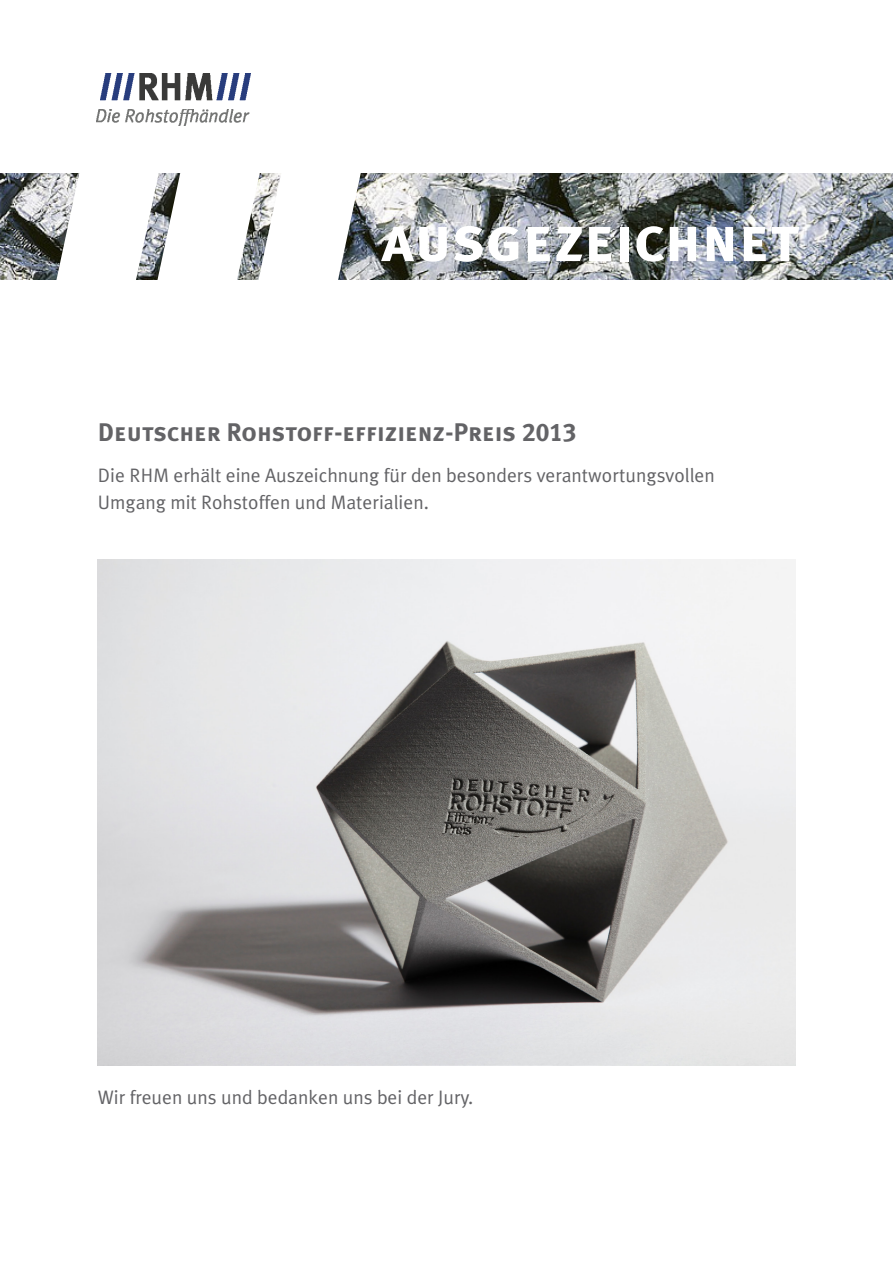
<style>
.page{position:relative;width:893px;height:1263px;background:#fff}
.page>*{position:absolute;margin:0;border:0;box-sizing:border-box;transform-origin:0 0}
.t1{font:italic 700 321.6px "Meta Plus";color:#fff}
.t2{font:63.45px "Meta Plus Bold Caps";color:#fff}
.t3{font:25.5px "Meta Plus Bold Caps";color:#636366}
.t4{font:19.5px "Meta Plus Normal";color:#636366}
</style>
<div class="page">
<img style="left:0;top:173px;width:893px;height:107px">
<svg style="left:33px;top:73px;width:101px;height:207px"></svg>
<svg style="left:134px;top:73px;width:101px;height:207px"></svg>
<svg style="left:235px;top:73px;width:173px;height:207px"></svg>
<img style="left:97px;top:74px;width:154px;height:52px">
<img style="left:98px;top:559px;width:697px;height:506px">
<p class="t1" style="left:61px;top:-15px;width:305px">III</p>
<p class="t2" style="left:381px;top:202px;width:420px">ausgezeichnet</p>
<p class="t3" style="left:98px;top:417px;width:480px">Deutscher Rohstoff-effizienz-Preis 2013</p>
<p class="t4" style="left:98px;top:464px;width:618px">Die RHM erhält eine Auszeichnung für den besonders verantwortungsvollen</p>
<p class="t4" style="left:98px;top:491px;width:332px">Umgang mit Rohstoffen und Materialien.</p>
<p class="t4" style="left:98px;top:1086px;width:377px">Wir freuen uns und bedanken uns bei der Jury.</p>
</div>
